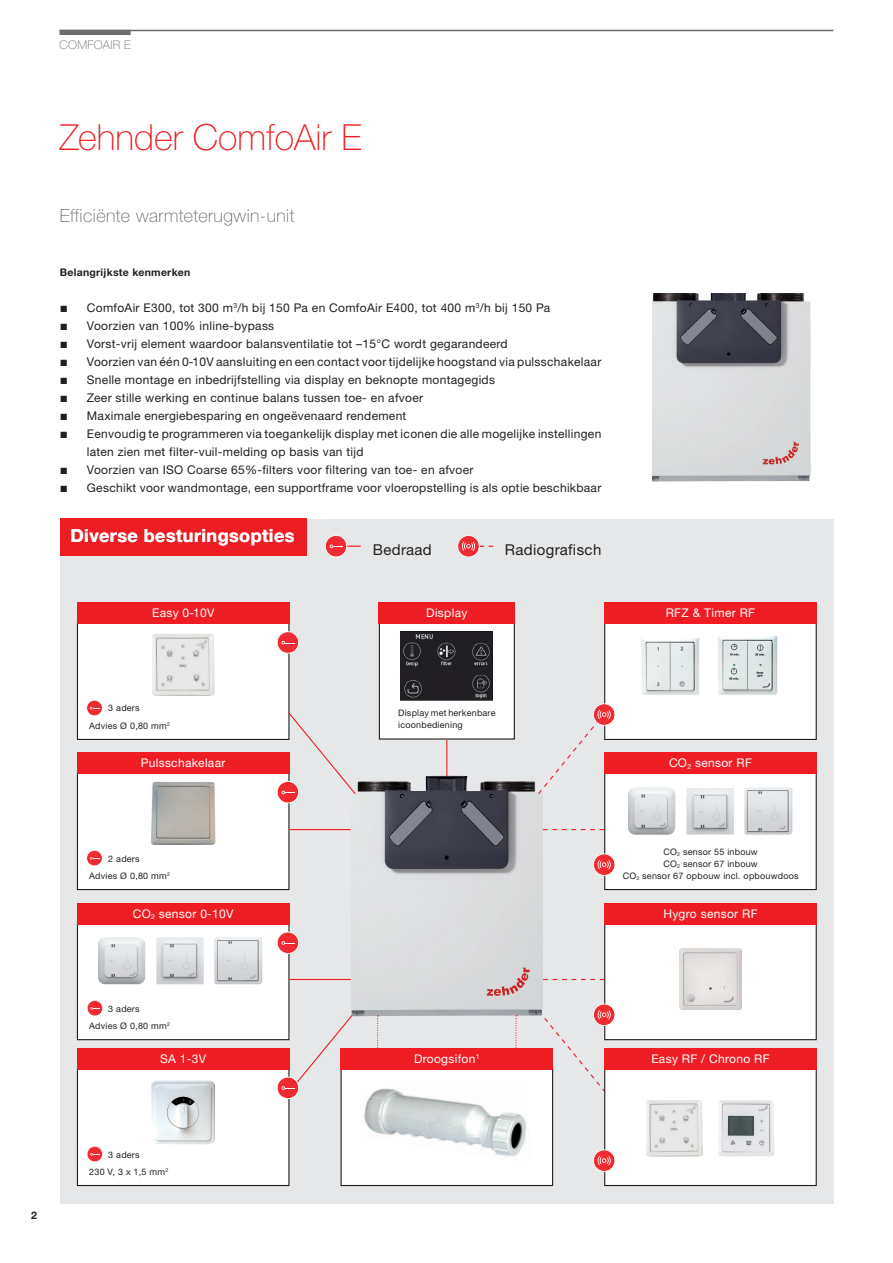
<style>
.page{position:relative;width:893px;height:1263px;background:#fff}
.page>*{position:absolute;margin:0;border:0;box-sizing:border-box;transform-origin:0 0}
.t1{font:100 36px "Helvetica Neue LTW1 G";color:#ee1d23}
.t2{font:100 18px "Helvetica Neue LTW1 G";letter-spacing:.025em;color:#231f20}
.t3{font:700 18px "Helvetica Neue LTW1 G";letter-spacing:.025em;color:#fff}
.t4{font:15px "Helvetica Neuefor Zehnder";letter-spacing:.025em;color:#231f20}
.t5{font:12px/18px "Helvetica Neuefor Zehnder";letter-spacing:.025em;color:#231f20}
.t6{font:12px "Helvetica Neuefor Zehnder";letter-spacing:.025em;color:#fff}
.t7{font:100 12px "Helvetica Neue LTW1 G";letter-spacing:.025em;color:#6c6d70}
.t8{font:700 10.5px "Helvetica Neue LTW1 G";letter-spacing:.025em;color:#231f20}
.t9{font:9px/17px "Helvetica Neuefor Zehnder";letter-spacing:.025em;color:#231f20}
.t10{font:9px/12px "Helvetica Neue LT Pro";letter-spacing:.025em;color:#231f20;text-align:center}
</style>
<div class="page">
<div style="left:60px;top:519px;width:774px;height:684px;background:#e6e7e9"></div>
<div style="left:60px;top:519px;width:246px;height:36px;background:#ee1d23"></div>
<div style="left:379px;top:620px;width:135px;height:119px;background:#fff"></div>
<div style="left:379px;top:619px;width:136px;height:120px;border:1px solid #231f20"></div>
<div style="left:379px;top:603px;width:136px;height:21px;background:#ee1d23"></div>
<img style="left:400px;top:631px;width:92px;height:69px">
<div style="left:77px;top:621px;width:212px;height:118px;background:#fff"></div>
<div style="left:77px;top:621px;width:212px;height:119px;border:1px solid #231f20"></div>
<div style="left:77px;top:603px;width:212px;height:21px;background:#ee1d23"></div>
<img style="left:152px;top:634px;width:63px;height:62px">
<div style="left:77px;top:772px;width:212px;height:117px;background:#fff"></div>
<div style="left:77px;top:771px;width:212px;height:119px;border:1px solid #231f20"></div>
<div style="left:77px;top:753px;width:212px;height:21px;background:#ee1d23"></div>
<img style="left:151px;top:782px;width:65px;height:63px">
<div style="left:77px;top:1067px;width:212px;height:118px;background:#fff"></div>
<div style="left:77px;top:1067px;width:212px;height:119px;border:1px solid #231f20"></div>
<div style="left:77px;top:1049px;width:212px;height:21px;background:#ee1d23"></div>
<img style="left:151px;top:1080px;width:64px;height:64px">
<div style="left:77px;top:922px;width:212px;height:118px;background:#fff"></div>
<div style="left:77px;top:921px;width:212px;height:119px;border:1px solid #231f20"></div>
<div style="left:77px;top:903px;width:212px;height:21px;background:#ee1d23"></div>
<div style="left:605px;top:621px;width:211px;height:118px;background:#fff"></div>
<div style="left:604px;top:621px;width:213px;height:119px;border:1px solid #231f20"></div>
<div style="left:604px;top:603px;width:213px;height:21px;background:#ee1d23"></div>
<div style="left:605px;top:772px;width:211px;height:117px;background:#fff"></div>
<div style="left:604px;top:771px;width:213px;height:119px;border:1px solid #231f20"></div>
<div style="left:604px;top:753px;width:213px;height:21px;background:#ee1d23"></div>
<div style="left:605px;top:922px;width:211px;height:118px;background:#fff"></div>
<div style="left:604px;top:921px;width:213px;height:119px;border:1px solid #231f20"></div>
<div style="left:604px;top:903px;width:213px;height:21px;background:#ee1d23"></div>
<img style="left:641px;top:638px;width:58px;height:57px">
<img style="left:718px;top:635px;width:60px;height:60px">
<img style="left:680px;top:948px;width:61px;height:62px">
<hr style="left:446px;top:739px;width:1px;height:38px;background:#ee1f26">
<div style="left:341px;top:1067px;width:212px;height:118px;background:#fff"></div>
<div style="left:341px;top:1067px;width:212px;height:119px;border:1px solid #231f20"></div>
<div style="left:341px;top:1049px;width:212px;height:21px;background:#ee1d23"></div>
<img style="left:350px;top:776px;width:193px;height:240px">
<div style="left:605px;top:1067px;width:211px;height:118px;background:#fff"></div>
<div style="left:604px;top:1067px;width:213px;height:119px;border:1px solid #231f20"></div>
<div style="left:604px;top:1049px;width:213px;height:21px;background:#ee1d23"></div>
<img style="left:718px;top:1100px;width:56px;height:56px">
<img style="left:646px;top:1100px;width:57px;height:56px">
<hr style="left:289px;top:829px;width:62px;height:1px;background:#ee1f26">
<hr style="left:289px;top:979px;width:62px;height:1px;background:#ee1f26">
<svg style="left:543px;top:829px;width:61px;height:1px"></svg>
<svg style="left:543px;top:979px;width:62px;height:1px"></svg>
<img style="left:364px;top:1088px;width:163px;height:69px">
<svg style="left:515px;top:1015px;width:2px;height:34px"></svg>
<svg style="left:377px;top:1015px;width:2px;height:34px"></svg>
<svg style="left:87px;top:1000px;width:16px;height:16px"></svg>
<svg style="left:87px;top:1146px;width:16px;height:16px"></svg>
<svg style="left:537px;top:1003px;width:78px;height:91px"></svg>
<svg style="left:593px;top:1149px;width:22px;height:23px"></svg>
<svg style="left:277px;top:631px;width:22px;height:23px"></svg>
<svg style="left:277px;top:711px;width:80px;height:92px"></svg>
<svg style="left:277px;top:931px;width:22px;height:23px"></svg>
<svg style="left:277px;top:1010px;width:80px;height:89px"></svg>
<img style="left:628px;top:787px;width:47px;height:48px">
<img style="left:686px;top:788px;width:48px;height:46px">
<img style="left:744px;top:787px;width:48px;height:47px">
<img style="left:98px;top:937px;width:47px;height:47px">
<img style="left:156px;top:937px;width:48px;height:47px">
<img style="left:214px;top:937px;width:48px;height:47px">
<hr style="left:60px;top:30px;width:773px;height:1px;background:#6c6d70">
<div style="left:60px;top:30px;width:71px;height:5px;background:#6c6d70"></div>
<img style="left:652px;top:294px;width:158px;height:187px">
<svg style="left:325px;top:535px;width:36px;height:22px"></svg>
<svg style="left:457px;top:535px;width:36px;height:22px"></svg>
<svg style="left:86px;top:700px;width:17px;height:16px"></svg>
<svg style="left:537px;top:703px;width:78px;height:92px"></svg>
<svg style="left:86px;top:850px;width:17px;height:16px"></svg>
<svg style="left:593px;top:853px;width:22px;height:23px"></svg>
<p class="t7" style="left:60px;top:37px;width:73px">COMFOAIR E</p>
<h1 class="t1" style="left:60px;top:116px;width:304px">Zehnder ComfoAir E</h1>
<h2 class="t2" style="left:60px;top:204px;width:236px">Efficiënte warmteterugwin-unit</h2>
<p class="t8" style="left:60px;top:265px;width:132px">Belangrijkste kenmerken</p>
<p class="t5" style="left:60px;top:298px;width:492px">■ ComfoAir E300, tot 300 m<sup>3</sup>/h bij 150 Pa en ComfoAir E400, tot 400 m<sup>3</sup>/h bij 150 Pa</p>
<p class="t5" style="left:60px;top:316px;width:216px">■ Voorzien van 100% inline-bypass</p>
<p class="t5" style="left:60px;top:334px;width:449px">■ Vorst-vrij element waardoor balansventilatie tot –15°C wordt gegarandeerd</p>
<p class="t5" style="left:60px;top:352px;width:543px">■ Voorzien van één 0-10V aansluiting en een contact voor tijdelijke hoogstand via pulsschakelaar</p>
<p class="t5" style="left:60px;top:370px;width:437px">■ Snelle montage en inbedrijfstelling via display en beknopte montagegids</p>
<p class="t5" style="left:60px;top:388px;width:365px">■ Zeer stille werking en continue balans tussen toe- en afvoer</p>
<p class="t5" style="left:60px;top:406px;width:348px">■ Maximale energiebesparing en ongeëvenaard rendement</p>
<p class="t5" style="left:87px;top:424px;width:516px;text-indent:-27px">■ Eenvoudig te programmeren via toegankelijk display met iconen die alle mogelijke instellingen laten zien met filter-vuil-melding op basis van tijd</p>
<p class="t5" style="left:60px;top:460px;width:415px">■ Voorzien van ISO Coarse 65%-filters voor filtering van toe- en afvoer</p>
<p class="t5" style="left:60px;top:478px;width:543px">■ Geschikt voor wandmontage, een supportframe voor vloeropstelling is als optie beschikbaar</p>
<h2 class="t3" style="left:71px;top:525px;width:225px">Diverse besturingsopties</h2>
<p class="t4" style="left:373px;top:541px;width:61px">Bedraad</p>
<p class="t4" style="left:505px;top:541px;width:98px">Radiografisch</p>
<p class="t6" style="left:152px;top:606px;width:64px">Easy 0-10V</p>
<p class="t6" style="left:426px;top:605px;width:43px">Display</p>
<p class="t6" style="left:666px;top:606px;width:91px">RFZ &amp; Timer RF</p>
<p class="t8" style="left:31px;top:1209px;width:7px">2</p>
<p class="t9" style="left:89px;top:700px;width:82px;text-indent:19px">3 aders<br>Advies Ø 0,80 mm<sup>2</sup></p>
<p class="t6" style="left:141px;top:756px;width:86px">Pulsschakelaar</p>
<p class="t9" style="left:89px;top:850px;width:82px;text-indent:19px">2 aders<br>Advies Ø 0,80 mm<sup>2</sup></p>
<p class="t6" style="left:133px;top:906px;width:102px">CO<sub>2</sub> sensor 0-10V</p>
<p class="t9" style="left:89px;top:1000px;width:82px;text-indent:19px">3 aders<br>Advies Ø 0,80 mm<sup>2</sup></p>
<p class="t6" style="left:160px;top:1052px;width:48px">SA 1-3V</p>
<p class="t9" style="left:89px;top:1146px;width:81px;text-indent:19px">3 aders<br>230 V, 3 x 1,5 mm<sup>2</sup></p>
<p class="t9" style="left:398px;top:706px;width:99px;line-height:12px">Display met herkenbare icoonbediening</p>
<p class="t6" style="left:669px;top:756px;width:84px">CO<sub>2</sub> sensor RF</p>
<p class="t10" style="left:623px;top:845px;width:177px">CO<sub>2</sub> sensor 55 inbouw<br>CO<sub>2</sub> sensor 67 inbouw<br>CO<sub>2</sub> sensor 67 opbouw incl. opbouwdoos</p>
<p class="t6" style="left:663px;top:906px;width:96px">Hygro sensor RF</p>
<p class="t6" style="left:414px;top:1052px;width:67px">Droogsifon<sup>1</sup></p>
<p class="t6" style="left:651px;top:1052px;width:120px">Easy RF / Chrono RF</p>
</div>
